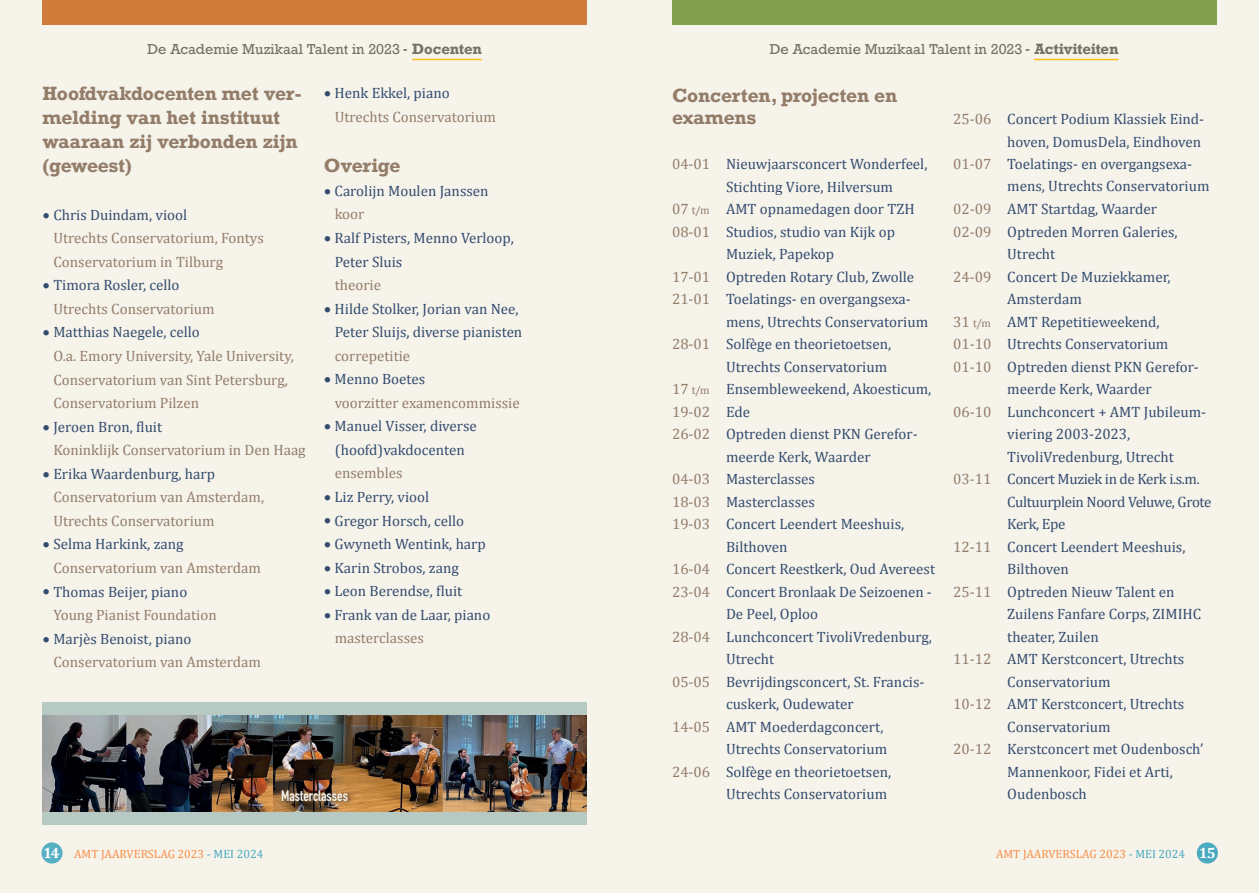
<style>
.page{position:relative;width:1259px;height:893px;background:#f6f3eb}
.page>*{position:absolute;margin:0;border:0;box-sizing:border-box;transform-origin:0 0}
.t1{font:700 18px/24px "Rockwell";letter-spacing:-.01em;color:#937d69}
.t2{font:15px/22.5px "Cambria";color:#334c6e}
.t3{font:15px/23.5px "Cambria";color:#937d69}
.t4{font:15px "Cambria";letter-spacing:-.025em;color:#334c6e}
.t5{font:700 15px "DIN Condensed";color:#f6f3eb}
.t6{font:13.5px "Rockwell";color:#747164}
.t7{font:12px "Cambria";color:#f68f48}
.s1{font-family:"Cambria";font-weight:700;font-size:15px}
.s2{font-weight:700;font-size:14.1px}
.s3{font-family:"DIN Alternate";font-weight:700;color:#334c6e}
.s4{color:#334c6e}
.s5{font-family:"DIN Alternate";font-weight:700}
.s6{color:#937d69}
.s7{font-size:11.4px;color:#937d69}
.s8{font-weight:700;font-size:15px;color:#fff}
.s9{color:#4aaabf}
</style>
<div class="page">
<div style="left:1196px;top:842px;width:22px;height:21px;background:#4aaabf;border-radius:50%"></div>
<div style="left:41px;top:842px;width:22px;height:21px;background:#57afc3;border-radius:50%"></div>
<div style="left:43px;top:0;width:544px;height:24px;background:#cf7b39"></div>
<div style="left:672px;top:0;width:544px;height:24px;background:#839e4d"></div>
<hr style="left:1034px;top:59px;width:84px;height:1px;background:#fdbe18">
<hr style="left:412px;top:59px;width:70px;height:1px;background:#fdbe18">
<img style="left:42px;top:715px;width:545px;height:97px">
<div style="left:279px;top:787px;width:75px;height:20px;background:#231f20;opacity:.7"></div>
<div style="left:42px;top:702px;width:545px;height:13px;background:#b6cac3"></div>
<div style="left:42px;top:812px;width:545px;height:12px;background:#b6cac3"></div>
<p class="t6" style="left:147px;top:41px;width:336px">De Academie Muzikaal Talent in 2023 <span class="s1">-</span> <span class="s2">Docenten</span></p>
<p class="t6" style="left:770px;top:41px;width:350px">De Academie Muzikaal Talent in 2023 <span class="s1">-</span> <span class="s2">Activiteiten</span></p>
<p class="t1" style="left:43px;top:81px;width:260px">Hoofdvakdocenten met ver&shy;melding van het instituut waaraan zij verbonden zijn (geweest)</p>
<p class="t3" style="left:53px;top:203px;width:212px;text-indent:-11px"><span class="s3">•</span> <span class="s4">Chris Duindam, viool<br></span>Utrechts Conservatorium, Fontys<br>Conservatorium in Tilburg</p>
<p class="t3" style="left:53px;top:273px;width:163px;text-indent:-11px"><span class="s3">•</span> <span class="s4">Timora Rosler, cello<br></span>Utrechts Conservatorium</p>
<p class="t2" style="left:43px;top:321px;width:159px"><span class="s5">•</span> Matthias Naegele, cello</p>
<p class="t3" style="left:53px;top:344px;width:242px">O.a. Emory University, Yale University,<br>Conservatorium van Sint Petersburg,<br>Conservatorium Pilzen</p>
<p class="t3" style="left:53px;top:415px;width:254px;text-indent:-11px"><span class="s3">•</span> <span class="s4">Jeroen Bron, fluit<br></span>Koninklijk Conservatorium in Den Haag</p>
<p class="t3" style="left:53px;top:462px;width:212px;text-indent:-11px"><span class="s3">•</span> <span class="s4">Erika Waardenburg, harp<br></span>Conservatorium van Amsterdam,</p>
<p class="t3" style="left:53px;top:509px;width:163px">Utrechts Conservatorium</p>
<p class="t2" style="left:43px;top:533px;width:143px"><span class="s5">•</span> Selma Harkink, zang</p>
<p class="t3" style="left:53px;top:556px;width:209px">Conservatorium van Amsterdam</p>
<p class="t2" style="left:43px;top:580px;width:146px"><span class="s5">•</span> Thomas Beijer, piano</p>
<p class="t3" style="left:53px;top:603px;width:165px">Young Pianist Foundation</p>
<p class="t2" style="left:43px;top:627px;width:150px"><span class="s5">•</span> Marjès Benoist, piano</p>
<p class="t3" style="left:53px;top:650px;width:209px">Conservatorium van Amsterdam</p>
<p class="t3" style="left:335px;top:81px;width:163px;text-indent:-11px"><span class="s3">•</span> <span class="s4">Henk Ekkel, piano<br></span>Utrechts Conservatorium</p>
<p class="t1" style="left:324px;top:153px;width:78px">Overige</p>
<p class="t2" style="left:335px;top:179px;width:155px;line-height:23.5px;text-indent:-11px"><span class="s5">•</span> Carolijn Moulen Janssen <span class="s6">koor</span></p>
<p class="t2" style="left:335px;top:226px;width:181px;line-height:23.5px;text-indent:-11px"><span class="s5">•</span> Ralf Pisters, Menno Verloop,<br>Peter Sluis<br><span class="s6">theorie</span></p>
<p class="t2" style="left:335px;top:297px;width:189px;line-height:23.5px;text-indent:-11px"><span class="s5">•</span> Hilde Stolker, Jorian van Nee,<br>Peter Sluijs, diverse pianisten <span class="s6">correpetitie</span></p>
<p class="t3" style="left:335px;top:367px;width:186px;text-indent:-11px"><span class="s3">•</span> <span class="s4">Menno Boetes<br></span>voorzitter examencommissie</p>
<p class="t2" style="left:335px;top:415px;width:144px;line-height:23.5px;text-indent:-11px"><span class="s5">•</span> Manuel Visser, diverse (hoofd)vakdocenten <span class="s6">ensembles</span></p>
<p class="t2" style="left:324px;top:486px;width:107px"><span class="s5">•</span> Liz Perry, viool</p>
<p class="t2" style="left:324px;top:509px;width:142px"><span class="s5">•</span> Gregor Horsch, cello</p>
<p class="t2" style="left:324px;top:533px;width:164px"><span class="s5">•</span> Gwyneth Wentink, harp</p>
<p class="t2" style="left:324px;top:556px;width:136px"><span class="s5">•</span> Karin Strobos, zang</p>
<p class="t2" style="left:324px;top:580px;width:140px"><span class="s5">•</span> Leon Berendse, fluit</p>
<p class="t2" style="left:324px;top:603px;width:168px"><span class="s5">•</span> Frank van de Laar, piano</p>
<p class="t3" style="left:335px;top:626px;width:91px">masterclasses</p>
<p class="t1" style="left:672px;top:83px;width:227px;line-height:22.5px">Concerten, projecten en examens</p>
<p class="t2" style="left:726px;top:153px;width:203px;text-indent:-54px"><span class="s6">04-01</span> Nieuwjaarsconcert Wonderfeel,<br>Stichting Viore, Hilversum</p>
<p class="t2" style="left:672px;top:198px;width:244px"><span class="s6">07</span> <span class="s7">t/m</span> AMT opnamedagen door TZH</p>
<p class="t2" style="left:672px;top:220px;width:224px"><span class="s6">08-01</span> Studios, studio van Kijk op</p>
<p class="t2" style="left:726px;top:243px;width:110px">Muziek, Papekop</p>
<p class="t2" style="left:672px;top:265px;width:244px"><span class="s6">17-01</span> Optreden Rotary Club, Zwolle</p>
<p class="t2" style="left:672px;top:288px;width:240px"><span class="s6">21-01</span> Toelatings- en overgangsexa-</p>
<p class="t2" style="left:726px;top:310px;width:204px">mens, Utrechts Conservatorium</p>
<p class="t2" style="left:672px;top:333px;width:221px;text-align:right"><span class="s6">28-01</span> Solfège en theorietoetsen,<br>Utrechts Conservatorium</p>
<p class="t2" style="left:672px;top:378px;width:261px"><span class="s6">17</span> <span class="s7">t/m</span> Ensembleweekend, Akoesticum,<br><span class="s6">19-02</span> Ede</p>
<p class="t2" style="left:672px;top:423px;width:247px;text-align:center"><span class="s6">26-02</span> Optreden dienst PKN Gerefor&shy;meerde Kerk, Waarder</p>
<p class="t2" style="left:672px;top:468px;width:144px"><span class="s6">04-03</span> Masterclasses</p>
<p class="t2" style="left:672px;top:490px;width:144px"><span class="s6">18-03</span> Masterclasses</p>
<p class="t2" style="left:672px;top:513px;width:234px"><span class="s6">19-03</span> Concert Leendert Meeshuis,</p>
<p class="t2" style="left:726px;top:535px;width:63px">Bilthoven</p>
<p class="t2" style="left:672px;top:558px;width:264px"><span class="s6">16-04</span> Concert Reestkerk, Oud Avereest</p>
<p class="t2" style="left:672px;top:580px;width:261px"><span class="s6">23-04</span> Concert Bronlaak De Seizoenen -</p>
<p class="t2" style="left:726px;top:603px;width:93px">De Peel, Oploo</p>
<p class="t2" style="left:672px;top:625px;width:261px"><span class="s6">28-04</span> Lunchconcert TivoliVredenburg,</p>
<p class="t2" style="left:726px;top:648px;width:50px">Utrecht</p>
<p class="t2" style="left:672px;top:670px;width:254px"><span class="s6">05-05</span> Bevrijdingsconcert, St. Francis-</p>
<p class="t2" style="left:726px;top:693px;width:129px">cuskerk, Oudewater</p>
<p class="t2" style="left:672px;top:715px;width:213px"><span class="s6">14-05</span> AMT Moederdagconcert,</p>
<p class="t2" style="left:726px;top:738px;width:163px">Utrechts Conservatorium</p>
<p class="t2" style="left:672px;top:760px;width:221px"><span class="s6">24-06</span> Solfège en theorietoetsen,</p>
<p class="t2" style="left:726px;top:783px;width:163px">Utrechts Conservatorium</p>
<p class="t2" style="left:953px;top:108px;width:252px;text-align:right"><span class="s6">25-06</span> Concert Podium Klassiek Eind&shy;hoven, DomusDela, Eindhoven</p>
<p class="t2" style="left:953px;top:152px;width:240px"><span class="s6">01-07</span> Toelatings- en overgangsexa-</p>
<p class="t2" style="left:1007px;top:174px;width:204px">mens, Utrechts Conservatorium</p>
<p class="t2" style="left:953px;top:198px;width:205px"><span class="s6">02-09</span> AMT Startdag, Waarder</p>
<p class="t2" style="left:953px;top:220px;width:226px"><span class="s6">02-09</span> Optreden Morren Galeries,</p>
<p class="t2" style="left:1007px;top:243px;width:50px">Utrecht</p>
<p class="t2" style="left:953px;top:265px;width:219px"><span class="s6">24-09</span> Concert De Muziekkamer,</p>
<p class="t2" style="left:1007px;top:288px;width:76px">Amsterdam</p>
<p class="t2" style="left:953px;top:310px;width:208px"><span class="s6">31</span> <span class="s7">t/m</span> AMT Repetitieweekend,</p>
<p class="t2" style="left:953px;top:333px;width:217px"><span class="s6">01-10</span> Utrechts Conservatorium</p>
<p class="t2" style="left:953px;top:355px;width:247px"><span class="s6">01-10</span> Optreden dienst PKN Gerefor-</p>
<p class="t2" style="left:1007px;top:378px;width:146px">meerde Kerk, Waarder</p>
<p class="t2" style="left:953px;top:400px;width:254px"><span class="s6">06-10</span> Lunchconcert + AMT Jubileum-</p>
<p class="t2" style="left:1007px;top:423px;width:125px">viering 2003-2023,</p>
<p class="t2" style="left:1007px;top:445px;width:168px">TivoliVredenburg, Utrecht</p>
<p class="t4" style="left:953px;top:470px;width:248px"><span class="s6">03-11</span> Concert Muziek in de Kerk i.s.m.</p>
<p class="t4" style="left:1007px;top:492px;width:206px">Cultuurplein Noord Veluwe, Grote</p>
<p class="t2" style="left:1007px;top:513px;width:60px">Kerk, Epe</p>
<p class="t2" style="left:1007px;top:535px;width:180px;text-indent:-54px"><span class="s6">12-11</span> Concert Leendert Meeshuis,<br>Bilthoven</p>
<p class="t2" style="left:1007px;top:580px;width:195px;text-indent:-54px"><span class="s6">25-11</span> Optreden Nieuw Talent en<br>Zuilens Fanfare Corps, ZIMIHC theater, Zuilen</p>
<p class="t2" style="left:1007px;top:648px;width:179px;text-indent:-54px"><span class="s6">11-12</span> AMT Kerstconcert, Utrechts<br>Conservatorium</p>
<p class="t2" style="left:953px;top:693px;width:233px"><span class="s6">10-12</span> AMT Kerstconcert, Utrechts</p>
<p class="t2" style="left:1007px;top:715px;width:105px">Conservatorium</p>
<p class="t2" style="left:953px;top:738px;width:252px"><span class="s6">20-12</span> Kerstconcert met Oudenbosch’</p>
<p class="t2" style="left:1007px;top:760px;width:167px">Mannenkoor, Fidei et Arti,</p>
<p class="t5" style="left:281px;top:785px;width:68px">Masterclasses</p>
<p class="t2" style="left:1007px;top:783px;width:81px">Oudenbosch</p>
<p class="t7" style="left:43px;top:847px;width:222px"><span class="s8">14</span> AMT JAARVERSLAG 2023 <span class="s9">- MEI 2024</span></p>
<p class="t7" style="left:996px;top:847px;width:221px">AMT JAARVERSLAG 2023 <span class="s9">- MEI 2024</span> <span class="s8">15</span></p>
</div>
